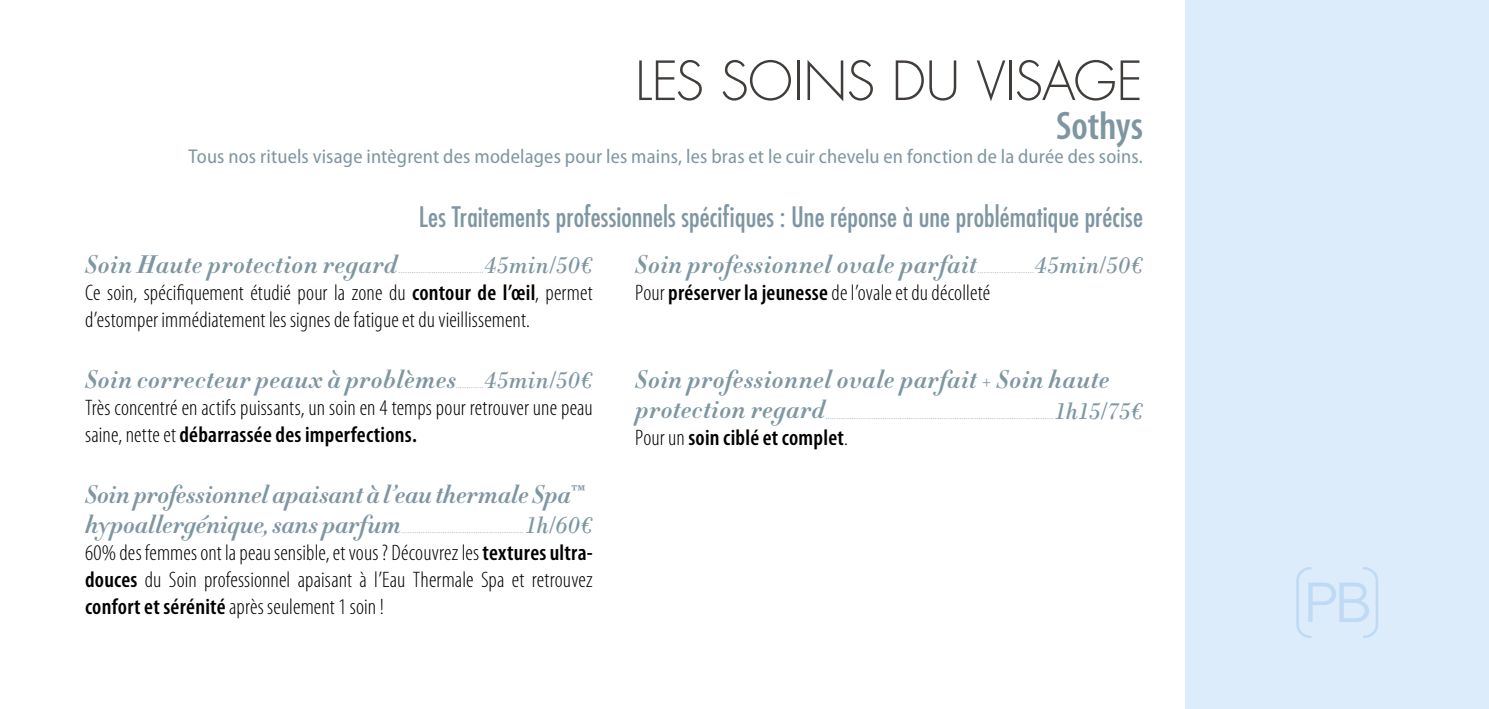
<style>
.page{position:relative;width:1489px;height:709px;background:#fff}
.page>*{position:absolute;margin:0;border:0;box-sizing:border-box;transform-origin:0 0}
.t1{font:300 52.5px "Futura Std";letter-spacing:-.015em;color:#413d3a}
.t2{font:600 condensed 40px "Myriad Pro";letter-spacing:-.005em;color:#7e96a2}
.t3{font:condensed 27.5px "Futura Std";letter-spacing:.005em;color:#7e96a2}
.t4{font:italic 700 25px/30px "Didot HTF 06";letter-spacing:.005em;color:#7e96a2}
.t5{font:italic 700 25px/30px "Didot HTF 06";letter-spacing:-.015em;color:#7e96a2}
.t6{font:italic 25px "Bodoni";letter-spacing:-.01em;color:#7e96a2}
.t7{font:300 condensed 22.5px/27px "Myriad Pro";letter-spacing:.005em;color:#000}
.t8{font:600 condensed 22.5px "Myriad Pro";letter-spacing:.01em;color:#000}
.t9{font:semi-condensed 20px "Myriad Pro";letter-spacing:.01em;color:#7e96a2}
.t10{font:italic 7.5px "Bodoni";color:#7e96a2}
.s1{font-weight:600}
.s2{font-weight:300}
</style>
<div class="page">
<div style="left:1185px;top:0;width:303px;height:709px;background:#ddecfa"></div>
<svg style="left:1296px;top:567px;width:81px;height:71px"></svg>
<p class="t1" style="left:635px;top:49px;width:509px">LES SOINS DU VISAGE</p>
<p class="t2" style="left:1056px;top:101px;width:88px">Sothys</p>
<p class="t9" style="left:189px;top:145px;width:955px">Tous nos rituels visage intègrent des modelages pour les mains, les bras et le cuir chevelu en fonction de la durée des soins.</p>
<p class="t3" style="left:419px;top:200px;width:725px">Les Traitements professionnels spécifiques : Une réponse à une problématique précise</p>
<p class="t4" style="left:85px;top:250px;width:313px">Soin Haute protection regard</p>
<p class="t7" style="left:85px;top:279px;width:509px">Ce soin, spécifiquement étudié pour la zone du <span class="s1">contour de l’œil</span>, permet d’estomper immédiatement les signes de fatigue et du vieillissement.</p>
<p class="t6" style="left:484px;top:250px;width:110px">45min/50€</p>
<p class="t10" style="left:398px;top:266px;width:87px">.......................................</p>
<p class="t4" style="left:85px;top:365px;width:373px">Soin correcteur peaux à problèmes</p>
<p class="t7" style="left:85px;top:394px;width:509px">Très concentré en actifs puissants, un soin en 4 temps pour retrouver une peau saine, nette et <span class="s1">débarrassée des imperfections.</span></p>
<p class="t6" style="left:484px;top:365px;width:110px">45min/50€</p>
<p class="t10" style="left:455px;top:381px;width:30px">.............</p>
<p class="t5" style="left:85px;top:480px;width:499px">Soin professionnel apaisant à l’eau thermale Spa™ hypoallergénique, sans parfum</p>
<p class="t7" style="left:85px;top:539px;width:509px;text-align:justify">60% des femmes ont la peau sensible, et vous ? Découvrez les <span class="s1">textures ultra&shy;douces</span> du Soin professionnel apaisant à l’Eau Thermale Spa et retrouvez <span class="s1">confort et sérénité</span> après seulement 1 soin !</p>
<p class="t6" style="left:525px;top:510px;width:69px">1h/60€</p>
<p class="t10" style="left:401px;top:526px;width:124px">........................................................</p>
<p class="t4" style="left:635px;top:250px;width:343px">Soin professionnel ovale parfait</p>
<p class="t7" style="left:635px;top:279px;width:356px">Pour <span class="s1">préserver la jeunesse</span> de l’ovale et du décolleté</p>
<p class="t6" style="left:1034px;top:250px;width:110px">45min/50€</p>
<p class="t10" style="left:977px;top:266px;width:59px">..........................</p>
<p class="t4" style="left:635px;top:365px;width:475px">Soin professionnel ovale parfait + Soin haute protection regard</p>
<p class="t8" style="left:635px;top:424px;width:214px"><span class="s2">Pour un</span> soin ciblé et complet<span class="s2">.</span></p>
<p class="t6" style="left:1054px;top:396px;width:90px">1h15/75€</p>
<p class="t10" style="left:825px;top:412px;width:229px">........................................................................................................</p>
</div>
